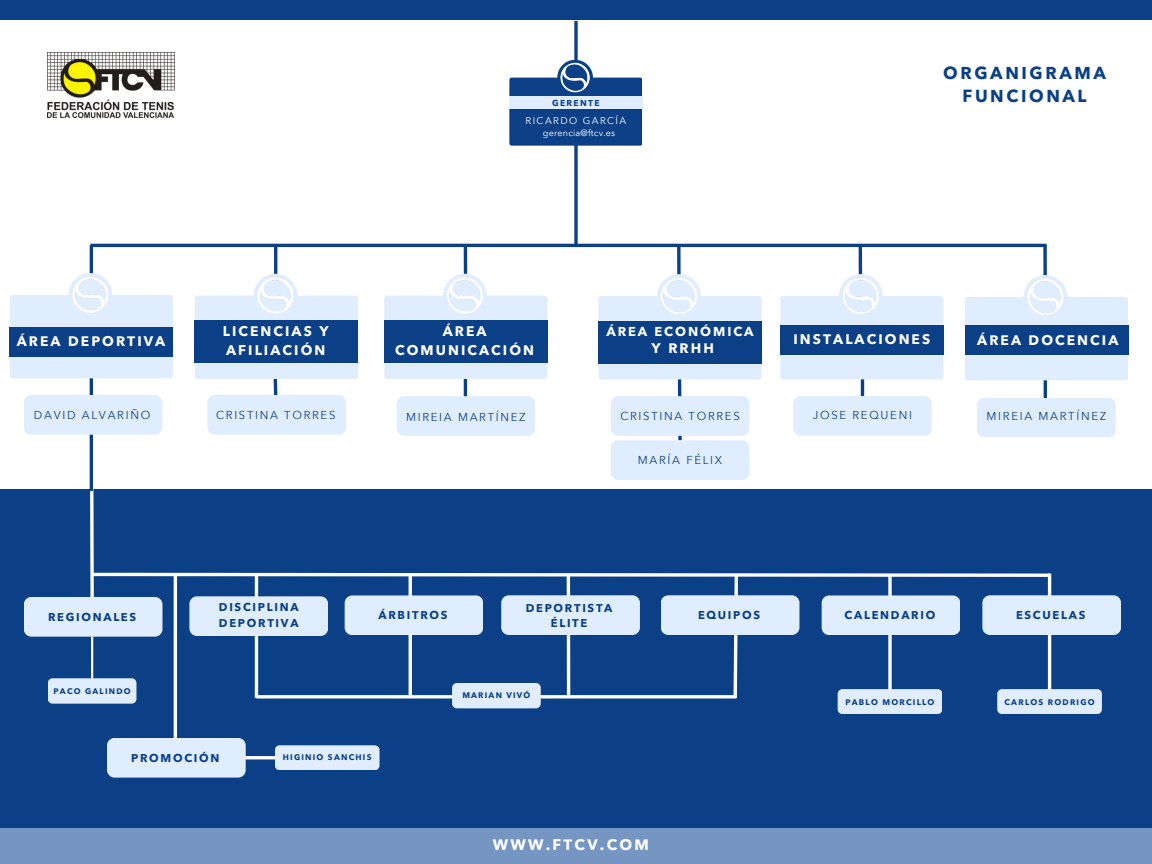
<style>
.page{position:relative;width:1152px;height:864px;background:#0b4086}
.page>*{position:absolute;margin:0;border:0;box-sizing:border-box;transform-origin:0 0}
.t1{font:700 17.25px/23.7px "Avenir Next Thai Trad";letter-spacing:.15em;color:#0b4086;text-align:center}
.t2{font:700 15.15px "Avenir Next Thai Trad";letter-spacing:.15em;color:#fff}
.t3{font:700 13.8px/19.2px "Avenir Next Thai Trad";letter-spacing:.15em;color:#fff;text-align:center}
.t4{font:700 12.9px "Avenir Next Thai Trad";letter-spacing:.15em;color:#fff}
.t5{font:11.25px "Avenir Next Thai Trad";letter-spacing:.15em;color:#0b4086}
.t6{font:700 11.25px/15px "Avenir Next Thai Trad";letter-spacing:.15em;color:#0b4086;text-align:center}
.t7{font:9.6px "Avenir Next Thai Trad";letter-spacing:.15em;color:#fff}
.t8{font:9px "Avenir Next Thai Trad";letter-spacing:.02em;color:#fff}
.t9{font:700 8.55px "Avenir Next Thai Trad";letter-spacing:.15em;color:#0b4086}
.t10{font:700 8.1px "Avenir Next Thai Trad";letter-spacing:.15em;color:#0b4086}
</style>
<div class="page">
<div style="left:0;top:21px;width:1152px;height:468px;background:#fff"></div>
<div style="left:0;top:829px;width:1152px;height:35px;background:#7596c2"></div>
<svg style="left:574px;top:21px;width:4px;height:220px"></svg>
<div style="left:977px;top:398px;width:139px;height:39px;background:#e0edff;border-radius:7px"></div>
<div style="left:10px;top:295px;width:163px;height:83px;background:#e0edff;border-radius:3px"></div>
<div style="left:68px;top:273px;width:44px;height:44px;background:#e0edff;border-radius:50%"></div>
<img style="left:72px;top:277px;width:36px;height:36px;border-radius:50%">
<div style="left:10px;top:327px;width:163px;height:30px;background:#0b4086"></div>
<div style="left:965px;top:297px;width:163px;height:83px;background:#e0edff;border-radius:3px"></div>
<div style="left:1024px;top:275px;width:43px;height:44px;background:#e0edff;border-radius:50%"></div>
<img style="left:1027px;top:279px;width:37px;height:36px;border-radius:50%">
<div style="left:965px;top:325px;width:163px;height:30px;background:#0b4086"></div>
<div style="left:48px;top:678px;width:88px;height:26px;background:#e0edff;border-radius:5px"></div>
<div style="left:452px;top:683px;width:89px;height:25px;background:#e0edff;border-radius:5px"></div>
<div style="left:24px;top:597px;width:138px;height:40px;background:#e0edff;border-radius:7px"></div>
<div style="left:838px;top:689px;width:104px;height:25px;background:#e0edff;border-radius:5px"></div>
<div style="left:982px;top:595px;width:139px;height:40px;background:#e0edff;border-radius:7px"></div>
<svg style="left:88px;top:241px;width:965px;height:460px"></svg>
<div style="left:24px;top:395px;width:138px;height:40px;background:#e0edff;border-radius:7px"></div>
<hr style="left:91px;top:637px;width:2px;height:41px;background:#fff">
<hr style="left:90px;top:244px;width:956px;height:3px;background:#0b4086">
<img style="left:48px;top:53px;width:127px;height:65px">
<div style="left:509px;top:78px;width:133px;height:68px;background:#0b4086;border-radius:2px"></div>
<div style="left:557px;top:60px;width:36px;height:35px;background:#0b4086;border-radius:50%"></div>
<img style="left:560px;top:63px;width:30px;height:29px;border-radius:50%">
<div style="left:509px;top:96px;width:134px;height:13px;background:#e0edff"></div>
<hr style="left:183px;top:617px;width:3px;height:61px;background:#0b4086">
<hr style="left:174px;top:575px;width:3px;height:163px;background:#fff">
<hr style="left:204px;top:756px;width:123px;height:3px;background:#fff">
<div style="left:107px;top:738px;width:139px;height:40px;background:#e0edff;border-radius:7px"></div>
<div style="left:611px;top:440px;width:138px;height:40px;background:#e0edff;border-radius:7px"></div>
<div style="left:997px;top:689px;width:105px;height:25px;background:#e0edff;border-radius:5px"></div>
<div style="left:275px;top:745px;width:105px;height:25px;background:#e0edff;border-radius:5px"></div>
<h5 class="t9" style="left:552px;top:98px;width:49px">GERENTE</h5>
<h5 class="t7" style="left:525px;top:115px;width:102px">RICARDO GARCÍA</h5>
<h5 class="t8" style="left:543px;top:127px;width:74px">gerencia@ftcv.es</h5>
<p class="t1" style="left:943px;top:61px;width:164px">ORGANIGRAMA<br>FUNCIONAL</p>
<p class="t3" style="left:395px;top:322px;width:140px">ÁREA<br>COMUNICACIÓN</p>
<p class="t3" style="left:223px;top:322px;width:108px;text-align:left">LICENCIAS Y<br>AFILIACIÓN</p>
<p class="t4" style="left:606px;top:324px;width:149px">ÁREA ECONÓMICA</p>
<p class="t3" style="left:17px;top:332px;width:150px">ÁREA DEPORTIVA</p>
<p class="t3" style="left:794px;top:330px;width:138px">INSTALACIONES</p>
<h2 class="t3" style="left:977px;top:331px;width:143px">ÁREA DOCENCIA</h2>
<p class="t3" style="left:652px;top:339px;width:64px">Y RRHH</p>
<p class="t5" style="left:34px;top:408px;width:118px">DAVID ALVARIÑO</p>
<h3 class="t6" style="left:48px;top:610px;width:90px">REGIONALES</h3>
<h6 class="t5" style="left:216px;top:408px;width:121px">CRISTINA TORRES</h6>
<p class="t5" style="left:406px;top:410px;width:121px">MIREIA MARTÍNEZ</p>
<p class="t5" style="left:620px;top:409px;width:121px">CRISTINA TORRES</p>
<p class="t5" style="left:813px;top:408px;width:101px">JOSE REQUENI</p>
<p class="t5" style="left:987px;top:410px;width:121px">MIREIA MARTÍNEZ</p>
<h2 class="t6" style="left:219px;top:600px;width:81px;text-align:left">DISCIPLINA<br>DEPORTIVA</h2>
<h5 class="t5" style="left:638px;top:454px;width:86px">MARÍA FÉLIX</h5>
<p class="t6" style="left:526px;top:601px;width:88px">DEPORTISTA<br>ÉLITE</p>
<p class="t6" style="left:378px;top:608px;width:71px">ÁRBITROS</p>
<p class="t6" style="left:698px;top:608px;width:64px">EQUIPOS</p>
<p class="t6" style="left:845px;top:608px;width:92px">CALENDARIO</p>
<h2 class="t6" style="left:1016px;top:608px;width:71px">ESCUELAS</h2>
<p class="t10" style="left:54px;top:687px;width:78px">PACO GALINDO</p>
<h2 class="t10" style="left:462px;top:690px;width:70px">MARIAN VIVÓ</h2>
<h5 class="t6" style="left:131px;top:750px;width:90px">PROMOCIÓN</h5>
<h5 class="t10" style="left:283px;top:753px;width:90px">HIGINIO SANCHIS</h5>
<p class="t2" style="left:493px;top:836px;width:158px">WWW.FTCV.COM</p>
<h2 class="t10" style="left:845px;top:697px;width:91px">PABLO MORCILLO</h2>
<h5 class="t10" style="left:1004px;top:697px;width:92px">CARLOS RODRIGO</h5>
</div>
